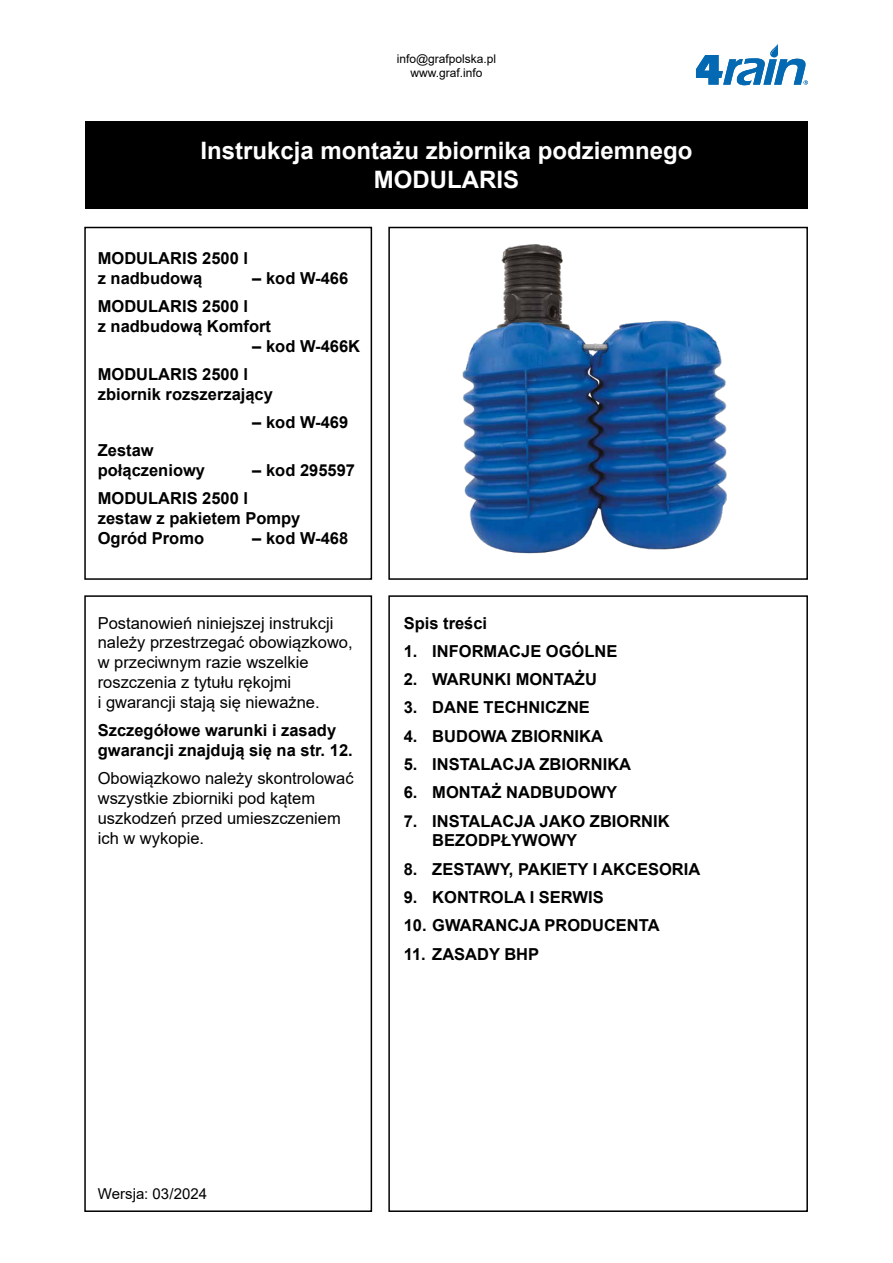
<style>
.page{position:relative;width:893px;height:1263px;background:#fff}
.page>*{position:absolute;margin:0;border:0;box-sizing:border-box;transform-origin:0 0}
.t1{font:700 24px/28.8px "Arial";color:#fff;text-align:center}
.t2{font:700 16.5px/19.8px "Arial";color:#000}
.t3{font:16.5px/19.8px "Arial";color:#000}
.t4{font:15px "Arial";letter-spacing:.005em;color:#000}
.t5{font:12px/14.4px "Arial";color:#000;text-align:center}
</style>
<div class="page">
<div style="left:85px;top:121px;width:723px;height:87px;background:#000"></div>
<div style="left:84px;top:227px;width:288px;height:353px;border:2px solid #000"></div>
<div style="left:84px;top:595px;width:288px;height:617px;border:2px solid #000"></div>
<div style="left:388px;top:227px;width:420px;height:353px;border:2px solid #000"></div>
<div style="left:388px;top:595px;width:420px;height:617px;border:2px solid #000"></div>
<img style="left:462px;top:244px;width:265px;height:310px">
<svg style="left:696px;top:44px;width:112px;height:41px"></svg>
<p class="t5" style="left:397px;top:51px;width:101px">info@grafpolska.pl www.graf.info</p>
<h1 class="t1" style="left:200px;top:136px;width:494px">Instrukcja montażu zbiornika podziemnego<br>MODULARIS</h1>
<p class="t2" style="left:98px;top:248px;width:152px">MODULARIS 2500 l z nadbudową</p>
<p class="t2" style="left:252px;top:268px;width:97px">– kod W-466</p>
<p class="t2" style="left:98px;top:297px;width:175px">MODULARIS 2500 l<br>z nadbudową Komfort</p>
<p class="t2" style="left:252px;top:336px;width:109px">– kod W-466K</p>
<p class="t2" style="left:98px;top:364px;width:177px">MODULARIS 2500 l zbiornik rozszerzający</p>
<p class="t2" style="left:252px;top:413px;width:97px">– kod W-469</p>
<p class="t2" style="left:98px;top:441px;width:109px">Zestaw połączeniowy</p>
<p class="t2" style="left:252px;top:461px;width:104px">– kod 295597</p>
<p class="t2" style="left:98px;top:489px;width:204px">MODULARIS 2500 l zestaw z pakietem Pompy<br>Ogród Promo</p>
<p class="t2" style="left:252px;top:529px;width:97px">– kod W-468</p>
<p class="t3" style="left:98px;top:613px;width:256px">Postanowień niniejszej instrukcji należy przestrzegać obowiązkowo, w przeciwnym razie wszelkie roszczenia z tytułu rękojmi<br>i gwarancji stają się nieważne.</p>
<p class="t2" style="left:98px;top:720px;width:256px">Szczegółowe warunki i zasady gwarancji znajdują się na str. 12.</p>
<p class="t3" style="left:98px;top:768px;width:257px">Obowiązkowo należy skontrolować wszystkie zbiorniki pod kątem uszkodzeń przed umieszczeniem ich w wykopie.</p>
<p class="t2" style="left:404px;top:613px;width:85px">Spis treści</p>
<p class="t2" style="left:404px;top:641px;width:215px">1. INFORMACJE OGÓLNE</p>
<p class="t2" style="left:404px;top:670px;width:195px">2. WARUNKI MONTAŻU</p>
<p class="t2" style="left:404px;top:698px;width:188px">3. DANE TECHNICZNE</p>
<p class="t2" style="left:404px;top:726px;width:201px">4. BUDOWA ZBIORNIKA</p>
<p class="t2" style="left:404px;top:754px;width:229px">5. INSTALACJA ZBIORNIKA</p>
<p class="t2" style="left:404px;top:783px;width:215px">6. MONTAŻ NADBUDOWY</p>
<p class="t2" style="left:432px;top:811px;width:239px;text-indent:-28px">7. INSTALACJA JAKO ZBIORNIK<br>BEZODPŁYWOWY</p>
<p class="t2" style="left:404px;top:859px;width:298px">8. ZESTAWY, PAKIETY I AKCESORIA</p>
<p class="t2" style="left:404px;top:887px;width:201px">9. KONTROLA I SERWIS</p>
<p class="t2" style="left:404px;top:916px;width:257px">10. GWARANCJA PRODUCENTA</p>
<p class="t2" style="left:404px;top:944px;width:137px">11. ZASADY BHP</p>
<p class="t4" style="left:98px;top:1183px;width:111px">Wersja: 03/2024</p>
</div>
